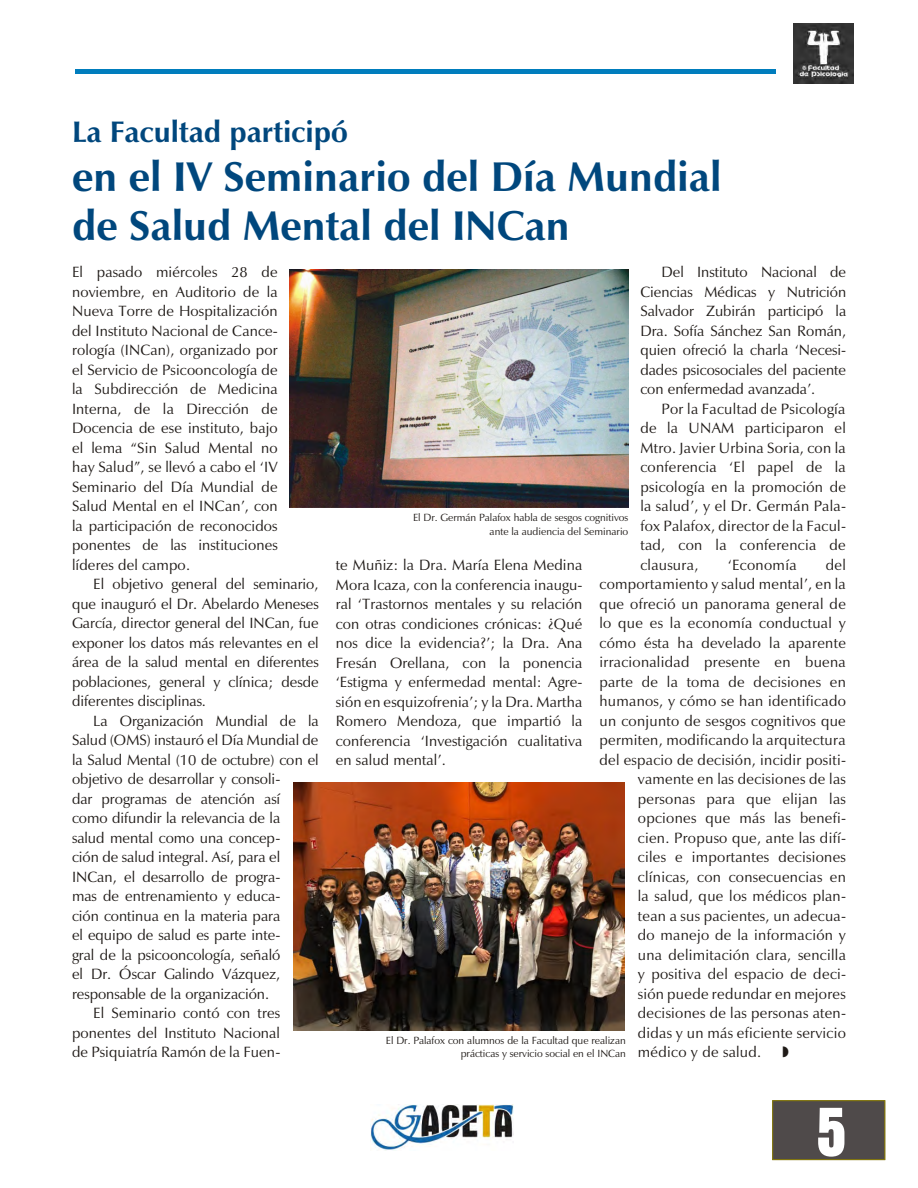
<style>
.page{position:relative;width:918px;height:1188px;background:#fff}
.page>*{position:absolute;margin:0;border:0;box-sizing:border-box;transform-origin:0 0}
.t1{font:72px "Aurora Bd Cn BT";color:#fff}
.t2{font:700 42px/49.1px "Zapf Humnst BT";color:#00477d}
.t3{font:700 30px "Zapf Humnst BT";color:#00477d}
.t4{font:15px/19.5px "Zapf Humnst BT";letter-spacing:.015em;color:#1f1a17;text-align:justify}
.t5{font:15px "Zapf Humnst BT";letter-spacing:-.005em;color:#1f1a17}
.t6{font:10.5px/13.5px "Zapf Humnst BT";color:#1f1a17;text-align:right}
</style>
<div class="page">
<img style="left:371px;top:1104px;width:142px;height:46px">
<div style="left:773px;top:1101px;width:112px;height:59px;background:#4f4a4a;border:1px solid #85780d"></div>
<img style="left:794px;top:24px;width:60px;height:60px">
<hr style="left:75px;top:70px;width:701px;height:4px;background:#007dbd">
<img style="left:290px;top:269px;width:338px;height:238px">
<img style="left:294px;top:782px;width:331px;height:248px">
<h3 class="t3" style="left:72px;top:119px;width:277px">La Facul tad parti ci pó</h3>
<h2 class="t2" style="left:72px;top:155px;width:651px">en el IV Semi na rio del Día Mundial de Salud Mental del INCan</h2>
<p class="t4" style="left:72px;top:264px;width:207px">El pasa do miér co les 28 de noviem bre, en Audi to rio de la Nueva Torre de Hospi ta li za ción del Insti tu to Nacio nal de Cance - ro lo gía (INCan), orga ni za do por el Servi cio de Psicoon co lo gía de la Subdi rec ción de Medi ci na Inter na, de la Direc ción de Docen cia de ese insti tu to, bajo el lema “Sin Salud Mental no hay Salud”, se llevó a cabo el ‘IV Semi na rio del Día Mundial de Salud Mental en el INCan’, con la parti ci pa ción de reco no ci dos ponen tes de las insti tu cio nes líde res del campo.</p>
<p class="t4" style="left:72px;top:576px;width:248px;text-indent:21px">El obje ti vo gene ral del semi na rio, que inau gu ró el Dr. Abelar do Mene ses García, direc tor gene ral del INCan, fue expo ner los datos más rele van tes en el área de la salud mental en dife ren tes pobla cio nes, gene ral y clíni ca; desde dife ren tes disciplinas.</p>
<p class="t4" style="left:93px;top:712px;width:227px">La Orga ni za ción Mundial de la</p>
<p class="t4" style="left:72px;top:732px;width:248px">Salud (OMS) instau ró el Día Mundial de</p>
<p class="t4" style="left:72px;top:751px;width:248px">la Salud Mental (10 de octu bre) con el</p>
<p class="t4" style="left:72px;top:771px;width:210px">obje ti vo de desa rro llar y conso li -</p>
<p class="t4" style="left:72px;top:790px;width:210px">dar progra mas de aten ción así</p>
<p class="t4" style="left:72px;top:810px;width:210px">como difun dir la rele van cia de la</p>
<p class="t4" style="left:72px;top:829px;width:210px">salud mental como una concep -</p>
<p class="t4" style="left:72px;top:849px;width:210px">ción de salud inte gral. Así, para el</p>
<p class="t4" style="left:72px;top:868px;width:210px">INCan, el desa rro llo de progra -</p>
<p class="t4" style="left:72px;top:888px;width:210px">mas de entre na mien to y educa -</p>
<p class="t4" style="left:72px;top:907px;width:210px">ción conti nua en la mate ria para</p>
<p class="t5" style="left:72px;top:929px;width:210px">el equi po de salud es parte inte -</p>
<p class="t4" style="left:72px;top:946px;width:210px">gral de la psicoon co lo gía, seña ló</p>
<p class="t4" style="left:72px;top:966px;width:210px">el Dr. Óscar Galin do Vázquez,</p>
<p class="t4" style="left:72px;top:985px;width:199px">responsable de la organización.</p>
<p class="t4" style="left:93px;top:1005px;width:188px">El Semi na rio contó con tres</p>
<p class="t4" style="left:72px;top:1024px;width:210px">ponen tes del Insti tu to Nacio nal</p>
<p class="t4" style="left:72px;top:1044px;width:210px">de Psiquia tría Ramón de la Fuen -</p>
<p class="t4" style="left:640px;top:264px;width:207px;text-indent:21px">Del Insti tu to Nacio nal de Cien cias Médi cas y Nutri ción Salva dor Zubi rán parti ci pó la Dra. Sofía Sánchez San Román, quien ofre ció la char la ‘Nece si - da des psico so cia les del pacien te con enfer me dad avanzada’.</p>
<p class="t4" style="left:640px;top:400px;width:207px;text-indent:21px">Por la Facul tad de Psico lo gía de la UNAM parti ci pa ron el Mtro. Javier Urbi na Soria, con la confe ren cia ‘El papel de la psico lo gía en la promo ción de la salud’, y el Dr. Germán Pala - fox Pala fox, direc tor de la Facul - tad, con la confe ren cia de clau su ra,</p>
<p class="t6" style="left:413px;top:512px;width:217px">El Dr. Germán Palafox habla de sesgos cognitivos ante la audiencia del Seminario</p>
<p class="t4" style="left:728px;top:556px;width:70px">‘Eco no mía</p>
<p class="t4" style="left:826px;top:556px;width:22px">del</p>
<p class="t4" style="left:600px;top:576px;width:248px">compor ta mien to y salud mental’, en la</p>
<p class="t4" style="left:600px;top:595px;width:248px">que ofre ció un pano ra ma gene ral de</p>
<p class="t4" style="left:600px;top:615px;width:248px">lo que es la econo mía conduc tual y</p>
<p class="t4" style="left:600px;top:634px;width:248px">cómo ésta ha deve la do la aparen te</p>
<p class="t4" style="left:600px;top:654px;width:248px">irra cio na li dad presen te en buena</p>
<p class="t4" style="left:600px;top:673px;width:248px">parte de la toma de deci sio nes en</p>
<p class="t4" style="left:600px;top:693px;width:248px">huma nos, y cómo se han iden ti fi ca do</p>
<p class="t4" style="left:600px;top:712px;width:248px">un conjun to de sesgos cogni ti vos que</p>
<p class="t4" style="left:600px;top:732px;width:248px">permi ten, modi fi can do la arqui tec tu ra</p>
<p class="t4" style="left:600px;top:751px;width:248px">del espa cio de deci sión, inci dir posi ti -</p>
<p class="t4" style="left:638px;top:771px;width:210px">va men te en las deci sio nes de las</p>
<p class="t4" style="left:638px;top:790px;width:210px">perso nas para que elijan las</p>
<p class="t4" style="left:638px;top:810px;width:210px">opcio nes que más las bene fi -</p>
<p class="t4" style="left:638px;top:829px;width:210px">cien. Propu so que, ante las difí -</p>
<p class="t4" style="left:638px;top:849px;width:209px">ci les e impor tan tes deci sio nes</p>
<p class="t4" style="left:638px;top:868px;width:210px">clíni cas, con conse cuen cias en</p>
<p class="t4" style="left:638px;top:888px;width:210px">la salud, que los médi cos plan -</p>
<p class="t4" style="left:638px;top:907px;width:210px">tean a sus pacien tes, un adecua -</p>
<p class="t4" style="left:638px;top:927px;width:210px">do mane jo de la infor ma ción y</p>
<p class="t4" style="left:638px;top:946px;width:210px">una deli mi ta ción clara, senci lla</p>
<p class="t4" style="left:638px;top:966px;width:210px">y posi ti va del espa cio de deci -</p>
<p class="t4" style="left:638px;top:985px;width:209px">sión puede redun dar en mejo res</p>
<p class="t4" style="left:638px;top:1005px;width:210px">deci sio nes de las perso nas aten -</p>
<p class="t4" style="left:638px;top:1024px;width:210px">di das y un más eficien te servi cio</p>
<p class="t4" style="left:638px;top:1044px;width:125px">médi co y de salud.</p>
<p class="t4" style="left:336px;top:557px;width:248px">te Muñiz: la Dra. María Elena Medi na Mora Icaza, con la confe ren cia inau gu - ral ‘Tras tor nos menta les y su rela ción con otras condi cio nes cróni cas: ¿Qué nos dice la eviden cia?’; la Dra. Ana Fresán Orella na, con la ponen cia ‘Estig ma y enfer me dad mental: Agre - sión en esqui zo fre nia’; y la Dra. Mart ha Rome ro Mendo za, que impar tió la confe ren cia ‘Inves ti ga ción cuali ta ti va en salud mental’.</p>
<p class="t6" style="left:386px;top:1034px;width:241px">El Dr. Palafox con alumnos de la Facultad que realizan prácticas y servicio social en el INCan</p>
<h1 class="t1" style="left:816px;top:1101px;width:32px">5</h1>
</div>
